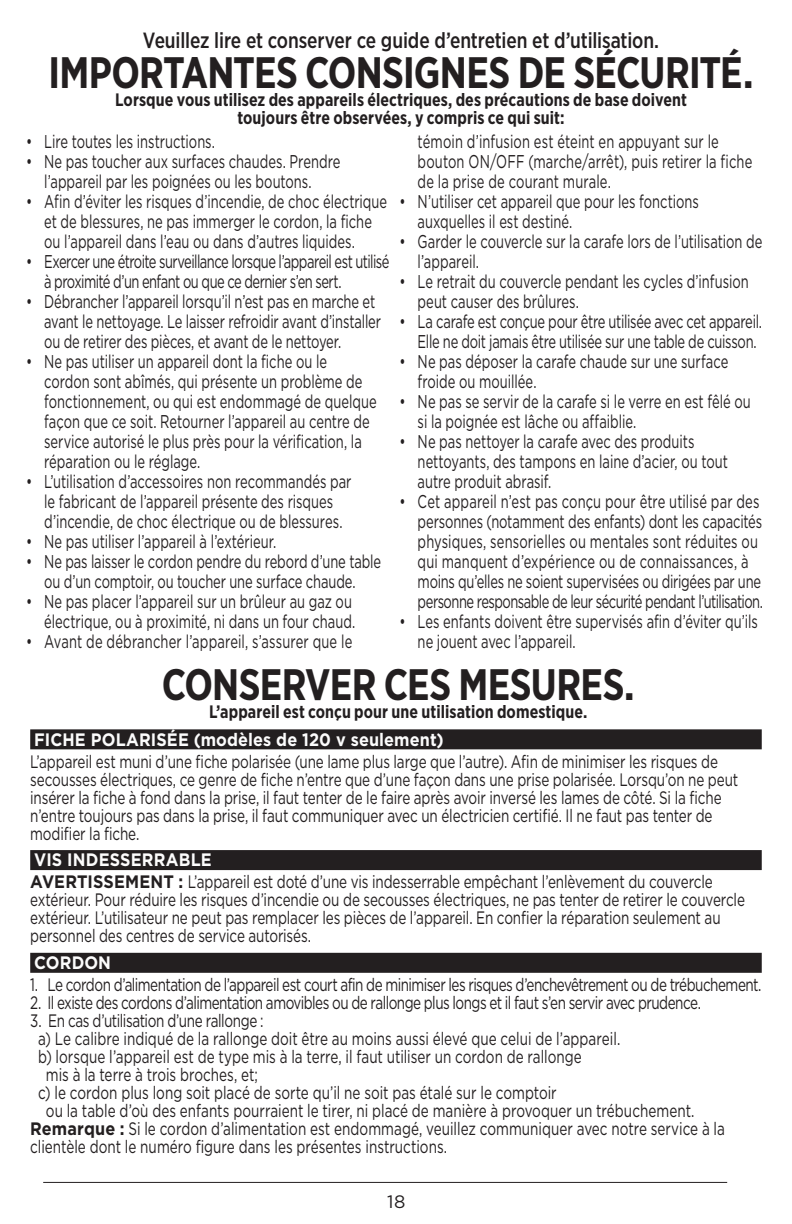
<style>
.page{position:relative;width:792px;height:1224px;background:#fff}
.page>*{position:absolute;margin:0;border:0;box-sizing:border-box;transform-origin:0 0}
.t1{font:700 44px "Gotham Narrow";letter-spacing:-.02em;color:#231f20;scale:.9 1}
.t2{font:500 22px "Gotham Narrow";letter-spacing:-.01em;color:#231f20;scale:.9 1}
.t3{font:18.4px/20px "Gotham";letter-spacing:-.005em;color:#231f20;scale:.7 1}
.t4{font:18.4px/20px "Gotham";letter-spacing:-.04em;color:#231f20;scale:.7 1}
.t5{font:18.4px/20px "Gotham";letter-spacing:-.025em;color:#231f20;text-align:right;scale:.7 1}
.t6{font:18px/18px "Gotham";letter-spacing:-.01em;color:#231f20;scale:.75 1}
.t7{font:18px "Gotham";letter-spacing:-.04em;color:#231f20;scale:.75 1}
.t8{font:700 18px/18px "Gotham Narrow";letter-spacing:.005em;color:#231f20;text-align:center;scale:.9 1}
.t9{font:700 18px "Gotham";letter-spacing:.005em;color:#fcfcfc;scale:.9 1}
.t10{font:18px "Gotham";letter-spacing:-.03em;color:#231f20;scale:.75 1}
.t11{font:18px "Gotham";letter-spacing:-.01em;color:#231f20}
.s1{font-weight:700;color:#fcfcfc}
.s2{font-weight:700}
</style>
<div class="page">
<hr style="left:43px;top:1182px;width:684px;height:1px;background:#231f20">
<div style="left:30px;top:729px;width:732px;height:20px;background:#231f20"></div>
<div style="left:30px;top:850px;width:732px;height:20px;background:#231f20"></div>
<div style="left:30px;top:953px;width:732px;height:20px;background:#231f20"></div>
<p class="t2" style="left:143px;top:27px;width:575px">Veuillez lire et conserver ce guide d’entretien et d’utilisation.</p>
<h1 class="t1" style="left:49px;top:46px;width:785px">IMPORTANTES CONSIGNES DE SÉCURITÉ.</h1>
<p class="t8" style="left:115px;top:91px;width:637px">Lorsque vous utilisez des appareils électriques, des précautions de base doivent toujours être observées, y compris ce qui suit:</p>
<p class="t3" style="left:26px;top:131px;width:271px">• Lire toutes les instructions.</p>
<p class="t3" style="left:26px;top:151px;width:450px;text-align:center">• Ne pas toucher aux surfaces chaudes. Prendre l’appareil par les poignées ou les boutons.</p>
<p class="t3" style="left:44px;top:191px;width:492px;text-indent:-18px">• Afin d’éviter les risques d’incendie, de choc électrique et de blessures, ne pas immerger le cordon, la fiche ou l’appareil dans l’eau ou dans d’autres liquides.</p>
<p class="t4" style="left:44px;top:251px;width:495px;text-indent:-18px">• Exercer une étroite surveillance lorsque l’appareil est utilisé à proximité d’un enfant ou que ce dernier s’en sert.</p>
<p class="t3" style="left:44px;top:291px;width:483px;text-indent:-18px">• Débrancher l’appareil lorsqu’il n’est pas en marche et avant le nettoyage. Le laisser refroidir avant d’installer ou de retirer des pièces, et avant de le nettoyer.</p>
<p class="t3" style="left:44px;top:351px;width:477px;text-indent:-18px">• Ne pas utiliser un appareil dont la fiche ou le cordon sont abîmés, qui présente un problème de fonctionnement, ou qui est endommagé de quelque façon que ce soit. Retourner l’appareil au centre de service autorisé le plus près pour la vérification, la réparation ou le réglage.</p>
<p class="t3" style="left:26px;top:471px;width:466px;text-align:center">• L’utilisation d’accessoires non recommandés par le fabricant de l’appareil présente des risques d’incendie, de choc électrique ou de blessures.</p>
<p class="t3" style="left:26px;top:531px;width:359px">• Ne pas utiliser l’appareil à l’extérieur.</p>
<p class="t3" style="left:26px;top:551px;width:509px;text-align:center">• Ne pas laisser le cordon pendre du rebord d’une table ou d’un comptoir, ou toucher une surface chaude.</p>
<p class="t3" style="left:26px;top:591px;width:472px;text-align:right">• Ne pas placer l’appareil sur un brûleur au gaz ou électrique, ou à proximité, ni dans un four chaud.</p>
<p class="t3" style="left:26px;top:631px;width:467px">• Avant de débrancher l’appareil, s’assurer que le</p>
<p class="t3" style="left:418px;top:131px;width:480px">témoin d’infusion est éteint en appuyant sur le bouton ON/OFF (marche/arrêt), puis retirer la fiche de la prise de courant murale.</p>
<p class="t3" style="left:418px;top:191px;width:403px;text-indent:-18px">• N’utiliser cet appareil que pour les fonctions auxquelles il est destiné.</p>
<p class="t3" style="left:418px;top:231px;width:494px;text-indent:-18px">• Garder le couvercle sur la carafe lors de l’utilisation de l’appareil.</p>
<p class="t3" style="left:418px;top:271px;width:475px;text-indent:-18px">• Le retrait du couvercle pendant les cycles d’infusion peut causer des brûlures.</p>
<p class="t5" style="left:400px;top:311px;width:519px">• La carafe est conçue pour être utilisée avec cet appareil.<br>Elle ne doit jamais être utilisée sur une table de cuisson.</p>
<p class="t3" style="left:418px;top:351px;width:445px;text-indent:-18px">• Ne pas déposer la carafe chaude sur une surface froide ou mouillée.</p>
<p class="t3" style="left:418px;top:391px;width:478px;text-indent:-18px">• Ne pas se servir de la carafe si le verre en est fêlé ou si la poignée est lâche ou affaiblie.</p>
<p class="t3" style="left:418px;top:431px;width:445px;text-indent:-18px">• Ne pas nettoyer la carafe avec des produits nettoyants, des tampons en laine d’acier, ou tout autre produit abrasif.</p>
<p class="t3" style="left:418px;top:491px;width:495px;text-indent:-18px">• Cet appareil n’est pas conçu pour être utilisé par des personnes (notamment des enfants) dont les capacités physiques, sensorielles ou mentales sont réduites ou qui manquent d’expérience ou de connaissances, à moins qu’elles ne soient supervisées ou dirigées par une personne responsable de leur sécurité pendant l’utilisation.</p>
<p class="t3" style="left:418px;top:611px;width:488px;text-indent:-18px">• Les enfants doivent être supervisés afin d’éviter qu’ils ne jouent avec l’appareil.</p>
<h1 class="t1" style="left:162px;top:658px;width:527px">CONSERVER CES MESURES.</h1>
<p class="t8" style="left:209px;top:703px;width:422px">L’appareil est conçu pour une utilisation domestique.</p>
<p class="t9" style="left:34px;top:729px;width:456px">FICHE POLARISÉE (modèles de 120 v seulement)</p>
<p class="t6" style="left:30px;top:752px;width:946px">L’appareil est muni d’une fiche polarisée (une lame plus large que l’autre). Afin de minimiser les risques de secousses électriques, ce genre de fiche n’entre que d’une façon dans une prise polarisée. Lorsqu’on ne peut insérer la fiche à fond dans la prise, il faut tenter de le faire après avoir inversé les lames de côté. Si la fiche n’entre toujours pas dans la prise, il faut communiquer avec un électricien certifié. Il ne faut pas tenter de modifier la fiche.</p>
<p class="t6" style="left:30px;top:849px;width:912px;line-height:22px"><span class="s1">VIS INDESSERRABLE<br></span><span class="s2">AVERTISSEMENT :</span> L’appareil est doté d’une vis indesserrable empêchant l’enlèvement du couvercle</p>
<p class="t6" style="left:30px;top:891px;width:955px">extérieur. Pour réduire les risques d’incendie ou de secousses électriques, ne pas tenter de retirer le couvercle extérieur. L’utilisateur ne peut pas remplacer les pièces de l’appareil. En confier la réparation seulement au personnel des centres de service autorisés.</p>
<p class="t9" style="left:34px;top:952px;width:87px">CORDON</p>
<p class="t7" style="left:30px;top:975px;width:977px">1. Le cordon d’alimentation de l’appareil est court afin de minimiser les risques d’enchevêtrement ou de trébuchement.</p>
<p class="t7" style="left:30px;top:993px;width:896px">2. Il existe des cordons d’alimentation amovibles ou de rallonge plus longs et il faut s’en servir avec prudence.</p>
<p class="t10" style="left:30px;top:1011px;width:313px">3. En cas d’utilisation d’une rallonge :</p>
<p class="t6" style="left:38px;top:1030px;width:778px">a) Le calibre indiqué de la rallonge doit être au moins aussi élevé que celui de l’appareil.</p>
<p class="t6" style="left:38px;top:1048px;width:727px">b) lorsque l’appareil est de type mis à la terre, il faut utiliser un cordon de rallonge</p>
<p class="t6" style="left:46px;top:1066px;width:284px">mis à la terre à trois broches, et;</p>
<p class="t6" style="left:38px;top:1084px;width:693px">c) le cordon plus long soit placé de sorte qu’il ne soit pas étalé sur le comptoir</p>
<p class="t6" style="left:46px;top:1102px;width:866px">ou la table d’où des enfants pourraient le tirer, ni placé de manière à provoquer un trébuchement.</p>
<p class="t6" style="left:30px;top:1120px;width:928px"><span class="s2">Remarque :</span> Si le cordon d’alimentation est endommagé, veuillez communiquer avec notre service à la</p>
<p class="t6" style="left:30px;top:1138px;width:558px">clientèle dont le numéro figure dans les présentes instructions.</p>
<p class="t11" style="left:387px;top:1191px;width:20px">18</p>
</div>
